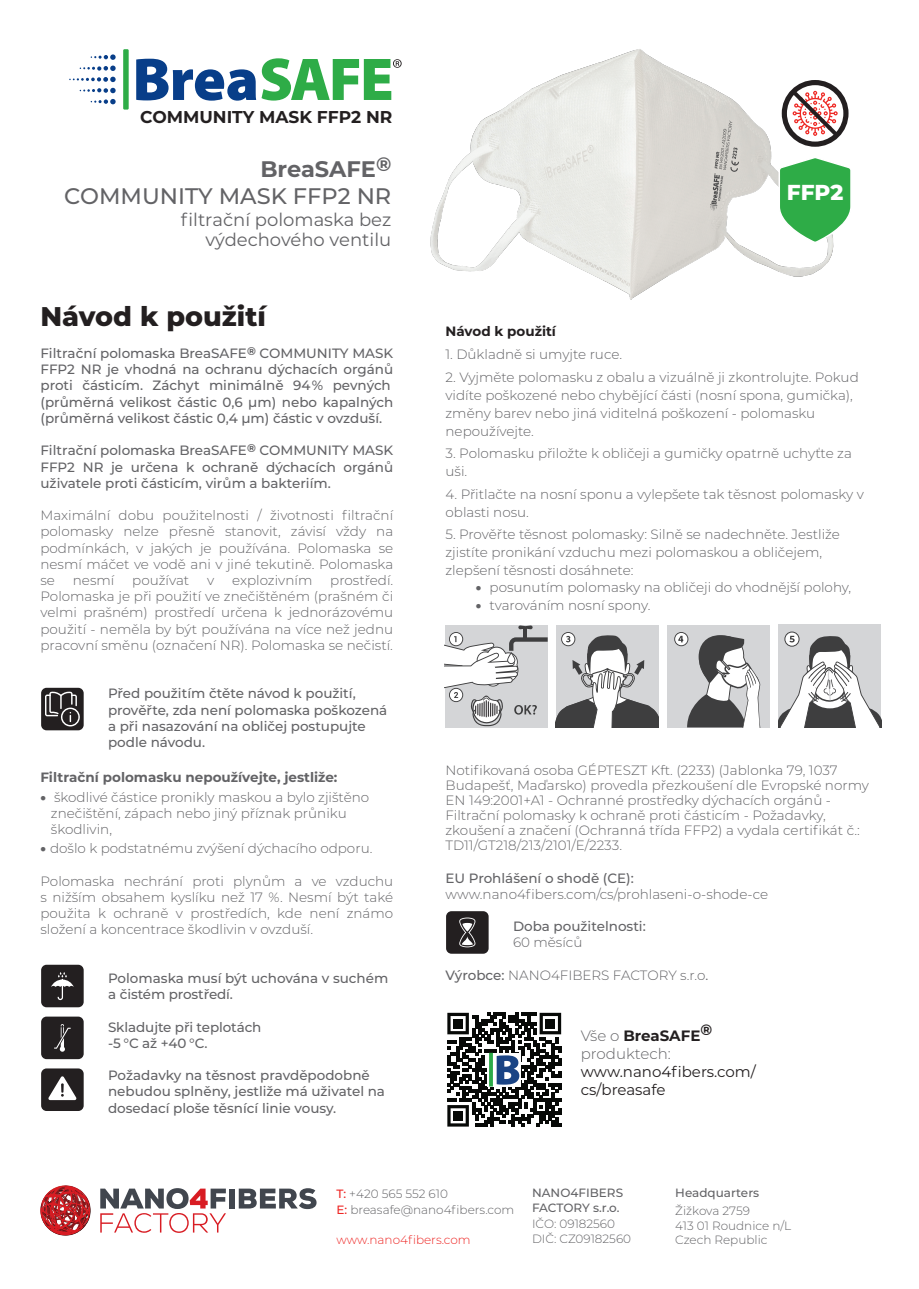
<style>
.page{position:relative;width:919px;height:1289px;background:#fff}
.page>*{position:absolute;margin:0;border:0;box-sizing:border-box;transform-origin:0 0}
.t1{font:800 27px "Montserrat";color:#231f20}
.t2{font:500 22.5px/27px "Montserrat";color:#636366;text-align:right}
.t3{font:800 21.6px "Montserrat";color:#fff}
.t4{font:18px/19.5px "Montserrat";color:#636366;text-align:right}
.t5{font:700 17.1px "Montserrat";color:#231f20}
.t6{font:15px/18px "Montserrat";color:#231f20}
.t7{font:300 15px/18px "Montserrat";color:#636366}
.t8{font:300 13.5px/16.2px "Montserrat";color:#636366}
.t9{font:500 13.5px/16.2px "Montserrat";color:#636366}
.t10{font:700 13.5px "Montserrat";color:#636366}
.t11{font:700 13.5px "Montserrat";color:#231f20}
.t12{font:300 12px/14.4px "Montserrat";color:#636366}
.t13{font:500 12px/14.4px "Montserrat";color:#636366}
.t14{font:300 12px "Montserrat";color:#ee2725}
.s1{font-weight:700}
.s2{font-weight:900}
.s3{font-weight:500}
.s4{font-weight:400}
.s5{font-weight:700;color:#231f20}
.s6{font-weight:500;color:#ee2725}
</style>
<div class="page">
<svg style="left:447px;top:1012px;width:114px;height:114px"></svg>
<img style="left:430px;top:49px;width:404px;height:251px">
<svg style="left:781px;top:80px;width:67px;height:67px"></svg>
<div style="left:123px;top:49px;width:6px;height:61px;background:#2eac47"></div>
<svg style="left:91px;top:54px;width:25px;height:6px"></svg>
<svg style="left:69px;top:77px;width:47px;height:5px"></svg>
<svg style="left:80px;top:66px;width:36px;height:5px"></svg>
<svg style="left:91px;top:99px;width:25px;height:5px"></svg>
<svg style="left:80px;top:88px;width:36px;height:5px"></svg>
<svg style="left:136px;top:58px;width:265px;height:43px"></svg>
<svg style="left:778px;top:157px;width:73px;height:86px"></svg>
<div style="left:229px;top:1188px;width:5px;height:20px;background:#41464e"></div>
<svg style="left:239px;top:1188px;width:77px;height:21px"></svg>
<svg style="left:40px;top:1185px;width:50px;height:50px"></svg>
<svg style="left:100px;top:1188px;width:126px;height:44px"></svg>
<div style="left:41px;top:1016px;width:43px;height:43px;background:#231f20;border-radius:5px"></div>
<svg style="left:54px;top:1024px;width:17px;height:27px"></svg>
<div style="left:41px;top:964px;width:43px;height:43px;background:#231f20;border-radius:5px"></div>
<svg style="left:51px;top:972px;width:23px;height:28px"></svg>
<div style="left:41px;top:687px;width:43px;height:43px;background:#231f20;border-radius:5px"></div>
<svg style="left:45px;top:691px;width:35px;height:35px"></svg>
<div style="left:446px;top:911px;width:42px;height:42px;background:#231f20;border-radius:5px"></div>
<svg style="left:459px;top:917px;width:16px;height:30px"></svg>
<div style="left:41px;top:1068px;width:43px;height:42px;background:#231f20;border-radius:5px"></div>
<svg style="left:48px;top:1076px;width:28px;height:24px"></svg>
<div style="left:556px;top:625px;width:102px;height:102px;background:#d4d5d7"></div>
<div style="left:666px;top:624px;width:103px;height:103px;background:#d4d5d7"></div>
<div style="left:778px;top:624px;width:103px;height:103px;background:#d4d5d7"></div>
<svg style="left:778px;top:631px;width:103px;height:96px"></svg>
<svg style="left:445px;top:625px;width:102px;height:101px"></svg>
<svg style="left:674px;top:632px;width:86px;height:95px"></svg>
<svg style="left:556px;top:632px;width:102px;height:95px"></svg>
<p class="t5" style="left:140px;top:105px;width:254px">COMMUNITY MASK FFP2 NR</p>
<h2 class="t2" style="left:64px;top:154px;width:328px"><span class="s1">BreaSAFE</span><sup>®<br></sup>COMMUNITY MASK FFP2 NR</h2>
<h3 class="t4" style="left:181px;top:209px;width:212px">filtrační polomaska bez výdechového ventilu</h3>
<h1 class="t1" style="left:40px;top:296px;width:227px">Návod k použití</h1>
<p class="t9" style="left:40px;top:344px;width:354px">Filtrační polomaska BreaSAFE<sup>®</sup> COMMUNITY MASK FFP2 NR je vhodná na ochranu dýchacích orgánů proti částicím. Záchyt minimálně 94 % pevných (průměrná velikost částic 0,6 μm) nebo kapalných (průměrná velikost částic 0,4 μm) částic v ovzduší.</p>
<p class="t9" style="left:40px;top:442px;width:354px;text-align:justify">Filtrační polomaska BreaSAFE<sup>®</sup> COMMUNITY MASK FFP2 NR je určena k ochraně dýchacích orgánů uživatele proti částicím, virům a bakteriím.</p>
<p class="t8" style="left:40px;top:507px;width:354px;text-align:justify">Maximální dobu použitelnosti / životnosti filtrační polomasky nelze přesně stanovit, závisí vždy na podmínkách, v jakých je používána. Polomaska se nesmí máčet ve vodě ani v jiné tekutině. Polomaska se</p>
<p class="t8" style="left:40px;top:571px;width:354px;text-align:justify;text-indent:290px">prostředí.<br>Polomaska je při použití ve znečištěném (prašném či velmi prašném) prostředí určena k jednorázovému použití - neměla by být používána na více než jednu pracovní směnu (označení NR). Polomaska se nečistí.</p>
<p class="t9" style="left:108px;top:685px;width:281px">Před použitím čtěte návod k použití, prověřte, zda není polomaska poškozená a při nasazování na obličej postupujte podle návodu.</p>
<p class="t10" style="left:40px;top:768px;width:298px">Filtrační polomasku nepoužívejte, jestliže:</p>
<p class="t8" style="left:51px;top:788px;width:320px;text-indent:-11px"><span class="s2">•</span> škodlivé částice pronikly maskou a bylo zjištěno znečištění, zápach nebo jiný příznak průniku škodlivin,</p>
<p class="t8" style="left:40px;top:840px;width:333px"><span class="s2">•</span> došlo k podstatnému zvýšení dýchacího odporu.</p>
<p class="t8" style="left:40px;top:872px;width:354px;text-align:justify">Polomaska nechrání proti plynům a ve vzduchu s nižším obsahem kyslíku než 17 %. Nesmí být také použita k ochraně v prostředích, kde není známo složení a koncentrace škodlivin v ovzduší.</p>
<p class="t9" style="left:108px;top:969px;width:282px">Polomaska musí být uchována v suchém a čistém prostředí.</p>
<p class="t9" style="left:108px;top:1018px;width:155px">Skladujte při teplotách -5 °C až +40 °C.</p>
<p class="t9" style="left:108px;top:1066px;width:278px">Požadavky na těsnost pravděpodobně nebudou splněny, jestliže má uživatel na dosedací ploše těsnící linie vousy.</p>
<p class="t8" style="left:73px;top:571px;width:43px">nesmí</p>
<p class="t8" style="left:132px;top:571px;width:58px">používat</p>
<p class="t8" style="left:207px;top:571px;width:9px">v</p>
<p class="t8" style="left:232px;top:571px;width:82px">explozivním</p>
<h3 class="t3" style="left:786px;top:176px;width:58px">FFP2</h3>
<p class="t11" style="left:445px;top:322px;width:112px">Návod k použití</p>
<p class="t8" style="left:445px;top:346px;width:178px">1. Důkladně si umyjte ruce.</p>
<p class="t8" style="left:445px;top:367px;width:415px;line-height:18px">2. Vyjměte polomasku z obalu a vizuálně ji zkontrolujte. Pokud vidíte poškozené nebo chybějící části (nosní spona, gumička), změny barev nebo jiná viditelná poškození - polomasku nepoužívejte.</p>
<p class="t8" style="left:445px;top:444px;width:408px;line-height:18px">3. Polomasku přiložte k obličeji a gumičky opatrně uchyťte za uši.</p>
<p class="t8" style="left:445px;top:484px;width:420px;line-height:18px">4. Přitlačte na nosní sponu a vylepšete tak těsnost polomasky v oblasti nosu.</p>
<p class="t8" style="left:445px;top:525px;width:396px;line-height:18px">5. Prověřte těsnost polomasky: Silně se nadechněte. Jestliže zjistíte pronikání vzduchu mezi polomaskou a obličejem, zlepšení těsnosti dosáhnete:</p>
<p class="t8" style="left:476px;top:579px;width:377px"><span class="s2">•</span> posunutím polomasky na obličeji do vhodnější polohy,</p>
<p class="t8" style="left:476px;top:596px;width:176px"><span class="s2">•</span> tvarováním nosní spony.</p>
<p class="t8" style="left:445px;top:762px;width:425px;line-height:15px">Notifikovaná osoba GÉPTESZT Kft. (2233) (Jablonka 79, 1037<br>Budapešť, Maďarsko) provedla přezkoušení dle Evropské normy EN 149:2001+A1 - Ochranné prostředky dýchacích orgánů - Filtrační polomasky k ochraně proti částicím - Požadavky, zkoušení a značení (Ochranná třída FFP2) a vydala certifikát č.:<br>TD11/GT218/213/2101/E/2233.</p>
<p class="t9" style="left:445px;top:869px;width:190px">EU Prohlášení o shodě (CE):</p>
<p class="t8" style="left:445px;top:885px;width:324px">www.nano4fibers.com/cs/prohlaseni-o-shode-ce</p>
<p class="t9" style="left:513px;top:917px;width:134px">Doba použitelnosti:</p>
<p class="t8" style="left:513px;top:934px;width:71px">60 měsíců</p>
<p class="t8" style="left:445px;top:966px;width:264px"><span class="s3">Výrobce:</span> NANO4FIBERS FACTORY s.r.o<span class="s4">.</span></p>
<p class="t7" style="left:580px;top:1026px;width:133px">Vše o <span class="s5">BreaSAFE</span><sup>® </sup>produktech:</p>
<p class="t6" style="left:580px;top:1062px;width:177px">www.nano4fibers.com/ cs/breasafe</p>
<p class="t12" style="left:336px;top:1184px;width:179px;line-height:16.5px"><span class="s6">T:</span> +420 565 552 610<br><span class="s6">E:</span> breasafe@nano4fibers.com</p>
<p class="t14" style="left:336px;top:1231px;width:136px">www.nano4fibers.com</p>
<p class="t13" style="left:532px;top:1185px;width:93px">NANO4FIBERS<br>FACTORY s.r.o.</p>
<p class="t12" style="left:532px;top:1215px;width:101px;line-height:15px">IČO: 09182560<br>DIČ: CZ09182560</p>
<p class="t13" style="left:675px;top:1185px;width:85px">Headquarters</p>
<p class="t12" style="left:675px;top:1203px;width:117px">Žižkova 2759<br>413 01 Roudnice n/L<br>Czech Republic</p>
</div>
